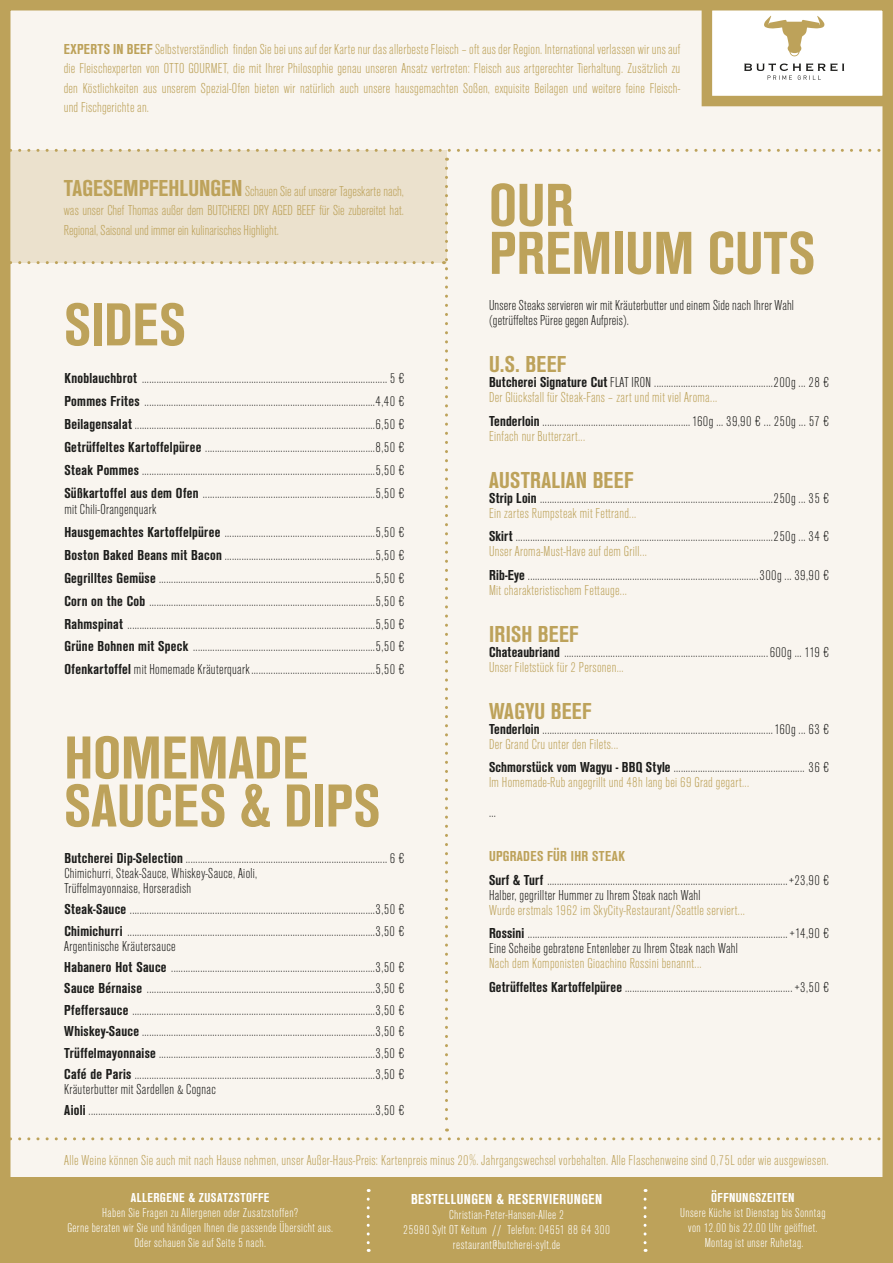
<style>
.page{position:relative;width:893px;height:1263px;background:#fff}
.page>*{position:absolute;margin:0;border:0;box-sizing:border-box;transform-origin:0 0}
.t1{font:700 condensed 63px/48px "Ancona";color:#bda25a}
.t2{font:700 condensed 24px "Ancona";letter-spacing:.01em;color:#bda25a}
.t3{font:300 condensed 15px/22.8px "Ancona";letter-spacing:.02em;color:#1d1d1b}
.t4{font:300 condensed 15px/19.5px "Ancona";letter-spacing:.02em;color:#bda25a;text-align:justify}
.t5{font:700 condensed 15px "Ancona";letter-spacing:.03em;color:#fff}
.t6{font:300 condensed 13.5px/15px "Ancona";letter-spacing:.03em;color:#fff;text-align:center}
.t7{font:700 condensed 13.5px "Ancona";letter-spacing:.03em;color:#fff}
.s1{font-weight:700}
.s2{font-weight:700;font-size:24px}
.s3{color:#bda25a}
.s4{font-weight:700;color:#bda25a}
</style>
<div class="page">
<div style="left:5px;top:5px;width:883px;height:1253px;background:#f9f5ef"></div>
<div style="left:0;top:0;width:893px;height:1263px;border:10px solid #bda25a"></div>
<div style="left:11px;top:150px;width:436px;height:112px;background:#ebe1cd"></div>
<div style="left:707px;top:5px;width:181px;height:96px;background:#fff"></div>
<div style="left:702px;top:0;width:191px;height:106px;border:10px solid #bda25a"></div>
<svg style="left:764px;top:16px;width:61px;height:40px"></svg>
<svg style="left:744px;top:63px;width:100px;height:17px"></svg>
<svg style="left:10px;top:149px;width:882px;height:3px"></svg>
<svg style="left:10px;top:1137px;width:882px;height:3px"></svg>
<svg style="left:11px;top:168px;width:437px;height:963px"></svg>
<div style="left:0;top:1178px;width:893px;height:85px;background:#bda25a"></div>
<svg style="left:367px;top:1199px;width:3px;height:53px"></svg>
<svg style="left:644px;top:1199px;width:3px;height:53px"></svg>
<p class="t4" style="left:64px;top:40px;width:618px"><span class="s1">EXPERTS IN BEEF</span> Selbstverständlich finden Sie bei uns auf der Karte nur das allerbeste Fleisch – oft aus der Region. International verlassen wir uns auf die Fleischexperten von OTTO GOURMET, die mit Ihrer Philosophie genau unseren Ansatz vertreten: Fleisch aus artgerechter Tierhaltung. Zusätzlich zu den Köstlichkeiten aus unserem Spezial-Ofen bieten wir natürlich auch unsere hausgemachten Soßen, exquisite Beilagen und weitere feine Fleisch&shy;und Fischgerichte an.</p>
<p class="t4" style="left:64px;top:182px;width:342px"><span class="s2">TAGESEMPFEHLUNGEN</span> Schauen Sie auf unserer Tageskarte nach, was unser Chef Thomas außer dem BUTCHEREI DRY AGED BEEF für Sie zubereitet hat.<br>Regional, Saisonal und immer ein kulinarisches Highlight.</p>
<h1 class="t1" style="left:489px;top:181px;width:327px">OUR<br>PREMIUM CUTS</h1>
<p class="t3" style="left:489px;top:298px;width:306px;line-height:15px">Unsere Steaks servieren wir mit Kräuterbutter und einem Side nach Ihrer Wahl (getrüffeltes Püree gegen Aufpreis).</p>
<h2 class="t2" style="left:489px;top:350px;width:79px">U.S. BEEF</h2>
<p class="t3" style="left:489px;top:375px;width:342px;line-height:15px"><span class="s1">Butcherei Signature Cut</span> FLAT IRON .................................................200g ... 28 €<br><span class="s3">Der Glücksfall für Steak-Fans – zart und mit viel Aroma...</span></p>
<p class="t3" style="left:489px;top:414px;width:342px;line-height:15px"><span class="s1">Tenderloin</span> .............................................................160g ... 39,90 € ... 250g ... 57 €<br><span class="s3">Einfach nur Butterzart...</span></p>
<h2 class="t2" style="left:489px;top:466px;width:146px">AUSTRALIAN BEEF</h2>
<p class="t3" style="left:489px;top:491px;width:342px;line-height:15px"><span class="s1">Strip Loin</span> ................................................................................................250g ... 35 €<br><span class="s3">Ein zartes Rumpsteak mit Fettrand...</span></p>
<p class="t3" style="left:489px;top:529px;width:342px;line-height:15px"><span class="s1">Skirt</span> ..........................................................................................................250g ... 34 €<br><span class="s3">Unser Aroma-Must-Have auf dem Grill...</span></p>
<p class="t3" style="left:489px;top:568px;width:342px;line-height:15px"><span class="s1">Rib-Eye</span> ...............................................................................................300g ... 39,90 €<br><span class="s3">Mit charakteristischem Fettauge...</span></p>
<h2 class="t2" style="left:489px;top:620px;width:91px">IRISH BEEF</h2>
<p class="t3" style="left:489px;top:645px;width:342px;line-height:15px"><span class="s1">Chateaubriand</span> ....................................................................................600g ... 119 €<br><span class="s3">Unser Filetstück für 2 Personen...</span></p>
<h2 class="t2" style="left:489px;top:697px;width:104px">WAGYU BEEF</h2>
<p class="t3" style="left:489px;top:722px;width:342px;line-height:15px"><span class="s1">Tenderloin</span> ...............................................................................................160g ... 63 €<br><span class="s3">Der Grand Cru unter den Filets...</span></p>
<p class="t3" style="left:489px;top:760px;width:342px;line-height:15px"><span class="s1">Schmorstück vom Wagyu - BBQ Style</span> ...................................................... 36 €<br><span class="s3">Im Homemade-Rub angegrillt und 48h lang bei 69 Grad gegart...</span></p>
<p class="t3" style="left:489px;top:801px;width:8px">...</p>
<p class="t3" style="left:489px;top:845px;width:342px;line-height:23.5px"><span class="s4">UPGRADES FÜR IHR STEAK<br></span><span class="s1">Surf &amp; Turf</span> ...................................................................................................+23,90 €</p>
<p class="t3" style="left:489px;top:884px;width:213px">Halber, gegrillter Hummer zu Ihrem Steak nach Wahl</p>
<p class="t3" style="left:489px;top:898px;width:342px;line-height:23.5px"><span class="s3">Wurde erstmals 1962 im SkyCity-Restaurant/Seattle serviert...<br></span><span class="s1">Rossini</span> ...........................................................................................................+14,90 €</p>
<p class="t3" style="left:489px;top:937px;width:250px">Eine Scheibe gebratene Entenleber zu Ihrem Steak nach Wahl</p>
<p class="t3" style="left:489px;top:952px;width:342px;line-height:23.5px"><span class="s3">Nach dem Komponisten Gioachino Rossini benannt...<br></span><span class="s1">Getrüffeltes Kartoffelpüree</span> .....................................................................+3,50 €</p>
<h1 class="t1" style="left:64px;top:300px;width:123px">SIDES</h1>
<p class="t3" style="left:64px;top:367px;width:342px;text-align:justify"><span class="s1">Knoblauchbrot</span> .....................................................................................................5 € <span class="s1">Pommes Frites</span> ...............................................................................................4,40 € <span class="s1">Beilagensalat</span> ...................................................................................................6,50 € <span class="s1">Getrüffeltes Kartoffelpüree</span> ......................................................................8,50 € <span class="s1">Steak Pommes</span> ................................................................................................5,50 € <span class="s1">Süßkartoffel aus dem Ofen</span> .......................................................................5,50 €</p>
<p class="t3" style="left:64px;top:498px;width:342px">mit Chili-Orangenquark<br><span class="s1">Hausgemachtes Kartoffelpüree</span> ..............................................................5,50 € <span class="s1">Boston Baked Beans mit Bacon</span> ..............................................................5,50 € <span class="s1">Gegrilltes Gemüse</span> .........................................................................................5,50 € <span class="s1">Corn on the Cob</span> .............................................................................................5,50 € <span class="s1">Rahmspinat</span> ......................................................................................................5,50 € <span class="s1">Grüne Bohnen mit Speck</span> ...........................................................................5,50 € <span class="s1">Ofenkartoffel</span> mit Homemade Kräuterquark...................................................5,50 €</p>
<h1 class="t1" style="left:64px;top:733px;width:317px">HOMEMADE<br>SAUCES &amp; DIPS</h1>
<p class="t3" style="left:64px;top:851px;width:342px;line-height:15px"><span class="s1">Butcherei Dip-Selection</span> ...................................................................................6 €<br>Chimichurri, Steak-Sauce, Whiskey-Sauce, Aioli,<br>Trüffelmayonnaise, Horseradish</p>
<p class="t3" style="left:64px;top:899px;width:342px;line-height:21.3px"><span class="s1">Steak-Sauce</span> .....................................................................................................3,50 €<br><span class="s1">Chimichurri</span> ......................................................................................................3,50 €</p>
<p class="t3" style="left:64px;top:935px;width:342px;line-height:21.3px">Argentinische Kräutersauce<br><span class="s1">Habanero Hot Sauce</span> ....................................................................................3,50 € <span class="s1">Sauce Bérnaise</span> ..............................................................................................3,50 € <span class="s1">Pfeffersauce</span> ....................................................................................................3,50 € <span class="s1">Whiskey-Sauce</span> ................................................................................................3,50 € <span class="s1">Trüffelmayonnaise</span> .........................................................................................3,50 € <span class="s1">Café de Paris</span> ...................................................................................................3,50 €</p>
<p class="t3" style="left:64px;top:1079px;width:342px;line-height:21.3px">Kräuterbutter mit Sardellen &amp; Cognac<br><span class="s1">Aioli</span> ......................................................................................................................3,50 €</p>
<p class="t4" style="left:64px;top:1150px;width:766px">Alle Weine können Sie auch mit nach Hause nehmen, unser Außer-Haus-Preis: Kartenpreis minus 20%. Jahrgangswechsel vorbehalten. Alle Flaschenweine sind 0,75L oder wie ausgewiesen.</p>
<p class="t7" style="left:131px;top:1190px;width:140px">ALLERGENE &amp; ZUSATZSTOFFE</p>
<p class="t6" style="left:67px;top:1206px;width:267px">Haben Sie Fragen zu Allergenen oder Zusatzstoffen?<br>Gerne beraten wir Sie und händigen Ihnen die passende Übersicht aus.<br>Oder schauen Sie auf Seite 5 nach.</p>
<p class="t5" style="left:411px;top:1190px;width:193px">BESTELLUNGEN &amp; RESERVIERUNGEN</p>
<p class="t6" style="left:403px;top:1207px;width:208px">Christian-Peter-Hansen-Allee 2<br>25980 Sylt OT Keitum // Telefon: 04651 88 64 300 restaurant@butcherei-sylt.de</p>
<p class="t7" style="left:711px;top:1190px;width:85px">ÖFFNUNGSZEITEN</p>
<p class="t6" style="left:680px;top:1206px;width:147px">Unsere Küche ist Dienstag bis Sonntag von 12.00 bis 22.00 Uhr geöffnet.<br>Montag ist unser Ruhetag.</p>
</div>
